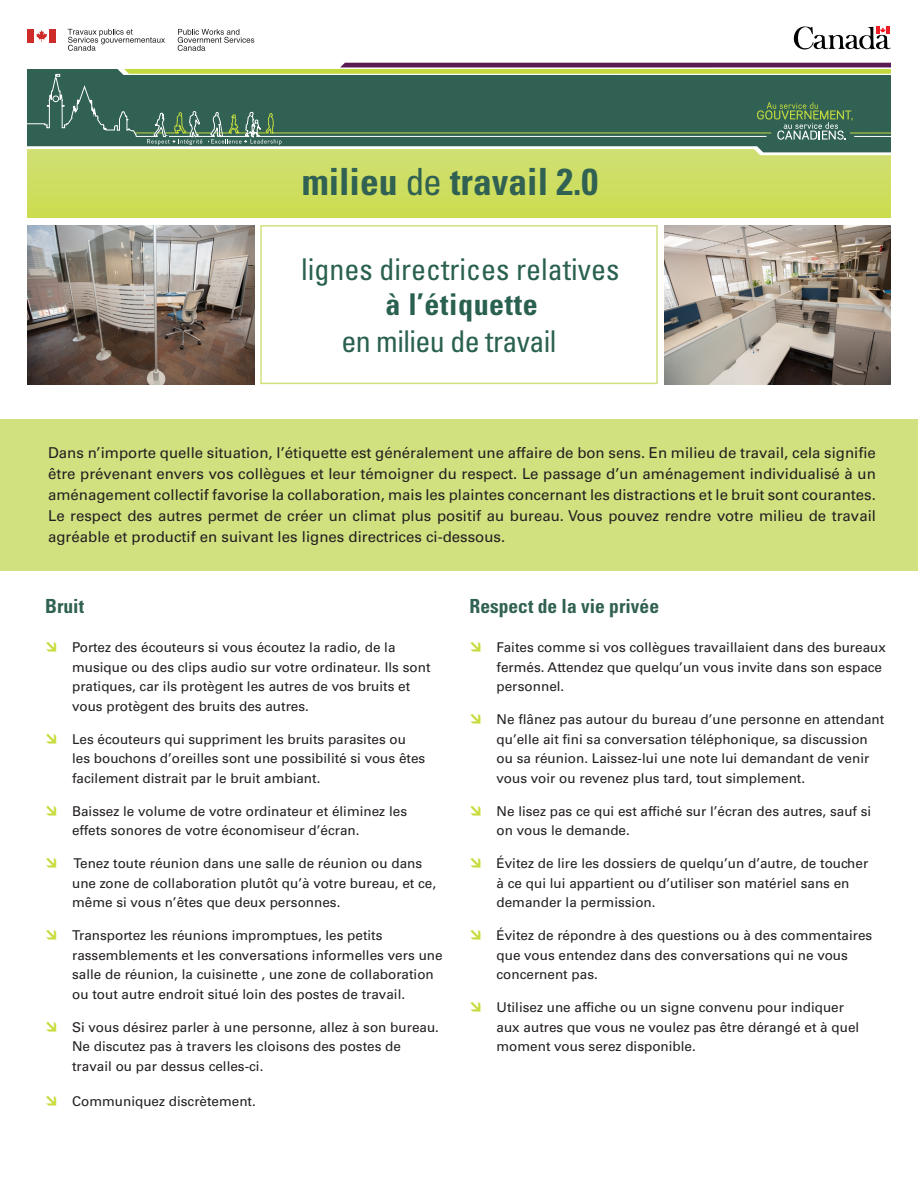
<style>
.page{position:relative;width:918px;height:1188px;background:#fff}
.page>*{position:absolute;margin:0;border:0;box-sizing:border-box;transform-origin:0 0}
.t1{font:700 condensed 37.5px "Univers LT Std";color:#306152}
.t2{font:condensed 30px "Univers LT Std";color:#296050}
.t3{font:condensed 30px "Univers LT Std";letter-spacing:-.02em;color:#296050}
.t4{font:700 condensed 30px "Univers LT Std";letter-spacing:.02em;color:#296050}
.titles{font:700 condensed 19.5px "Univers LT Std";color:#306152}
.Body{font:15px/21px "Univers LT Std";color:#231f20;text-align:justify}
.t5{font:13.5px/19.5px "Univers LT Std";color:#231f20}
.s1{font-weight:400}
</style>
<div class="page">
<svg style="left:27px;top:155px;width:864px;height:62px;background:#cddd60"></svg>
<img style="left:27px;top:226px;width:227px;height:158px">
<div style="left:260px;top:225px;width:398px;height:159px;border:2px solid #d2e180"></div>
<img style="left:664px;top:226px;width:227px;height:158px">
<svg style="left:793px;top:26px;width:98px;height:24px"></svg>
<svg style="left:178px;top:29px;width:76px;height:22px"></svg>
<svg style="left:68px;top:29px;width:97px;height:22px"></svg>
<div style="left:28px;top:29px;width:6px;height:14px;background:#ce2c2a"></div>
<svg style="left:36px;top:30px;width:11px;height:12px"></svg>
<div style="left:49px;top:29px;width:7px;height:14px;background:#ce2c2a"></div>
<div style="left:0;top:419px;width:918px;height:151px;background:#d2e180"></div>
<svg style="left:27px;top:63px;width:864px;height:92px;background:#587d63"></svg>
<p class="t1" style="left:302px;top:159px;width:298px">milieu <span class="s1">de</span> travail 2.0</p>
<p class="t2" style="left:301px;top:250px;width:320px">lignes directrices relatives</p>
<p class="t4" style="left:386px;top:286px;width:154px">à l’étiquette</p>
<p class="t3" style="left:341px;top:322px;width:217px">en milieu de travail</p>
<p class="Body" style="left:48px;top:442px;width:829px">Dans n’importe quelle situation, l’étiquette est généralement une affaire de bon sens. En milieu de travail, cela signifie être prévenant envers vos collègues et leur témoigner du respect. Le passage d’un aménagement individualisé à un aménagement collectif favorise la collaboration, mais les plaintes concernant les distractions et le bruit sont courantes.<br>Le respect des autres permet de créer un climat plus positif au bureau. Vous pouvez rendre votre milieu de travail agréable et productif en suivant les lignes directrices ci-dessous.</p>
<p class="titles" style="left:45px;top:594px;width:40px">Bruit</p>
<p class="t5" style="left:72px;top:638px;width:360px">Portez des écouteurs si vous écoutez la radio, de la musique ou des clips audio sur votre ordinateur. Ils sont pratiques, car ils protègent les autres de vos bruits et vous protègent des bruits des autres.</p>
<p class="t5" style="left:72px;top:730px;width:355px">Les écouteurs qui suppriment les bruits parasites ou les bouchons d’oreilles sont une possibilité si vous êtes facilement distrait par le bruit ambiant.</p>
<p class="t5" style="left:72px;top:802px;width:336px">Baissez le volume de votre ordinateur et éliminez les effets sonores de votre économiseur d’écran.</p>
<p class="t5" style="left:72px;top:854px;width:366px">Tenez toute réunion dans une salle de réunion ou dans une zone de collaboration plutôt qu’à votre bureau, et ce, même si vous n’êtes que deux personnes.</p>
<p class="t5" style="left:72px;top:926px;width:372px">Transportez les réunions impromptues, les petits rassemblements et les conversations informelles vers une salle de réunion, la cuisinette , une zone de collaboration ou tout autre endroit situé loin des postes de travail.</p>
<p class="t5" style="left:72px;top:1018px;width:368px">Si vous désirez parler à une personne, allez à son bureau.<br>Ne discutez pas à travers les cloisons des postes de travail ou par dessus celles-ci.</p>
<p class="t5" style="left:72px;top:1092px;width:185px">Communiquez discrètement.</p>
<p class="titles" style="left:470px;top:594px;width:191px">Respect de la vie privée</p>
<p class="t5" style="left:497px;top:638px;width:391px">Faites comme si vos collègues travaillaient dans des bureaux fermés. Attendez que quelqu’un vous invite dans son espace personnel.</p>
<p class="t5" style="left:497px;top:710px;width:389px">Ne flânez pas autour du bureau d’une personne en attendant qu’elle ait fini sa conversation téléphonique, sa discussion ou sa réunion. Laissez-lui une note lui demandant de venir vous voir ou revenez plus tard, tout simplement.</p>
<p class="t5" style="left:497px;top:802px;width:376px">Ne lisez pas ce qui est affiché sur l’écran des autres, sauf si on vous le demande.</p>
<p class="t5" style="left:497px;top:854px;width:373px">Évitez de lire les dossiers de quelqu’un d’autre, de toucher à ce qui lui appartient ou d’utiliser son matériel sans en demander la permission.</p>
<p class="t5" style="left:497px;top:926px;width:377px">Évitez de répondre à des questions ou à des commentaires que vous entendez dans des conversations qui ne vous concernent pas.</p>
<p class="t5" style="left:497px;top:998px;width:364px">Utilisez une affiche ou un signe convenu pour indiquer aux autres que vous ne voulez pas être dérangé et à quel moment vous serez disponible.</p>
</div>
